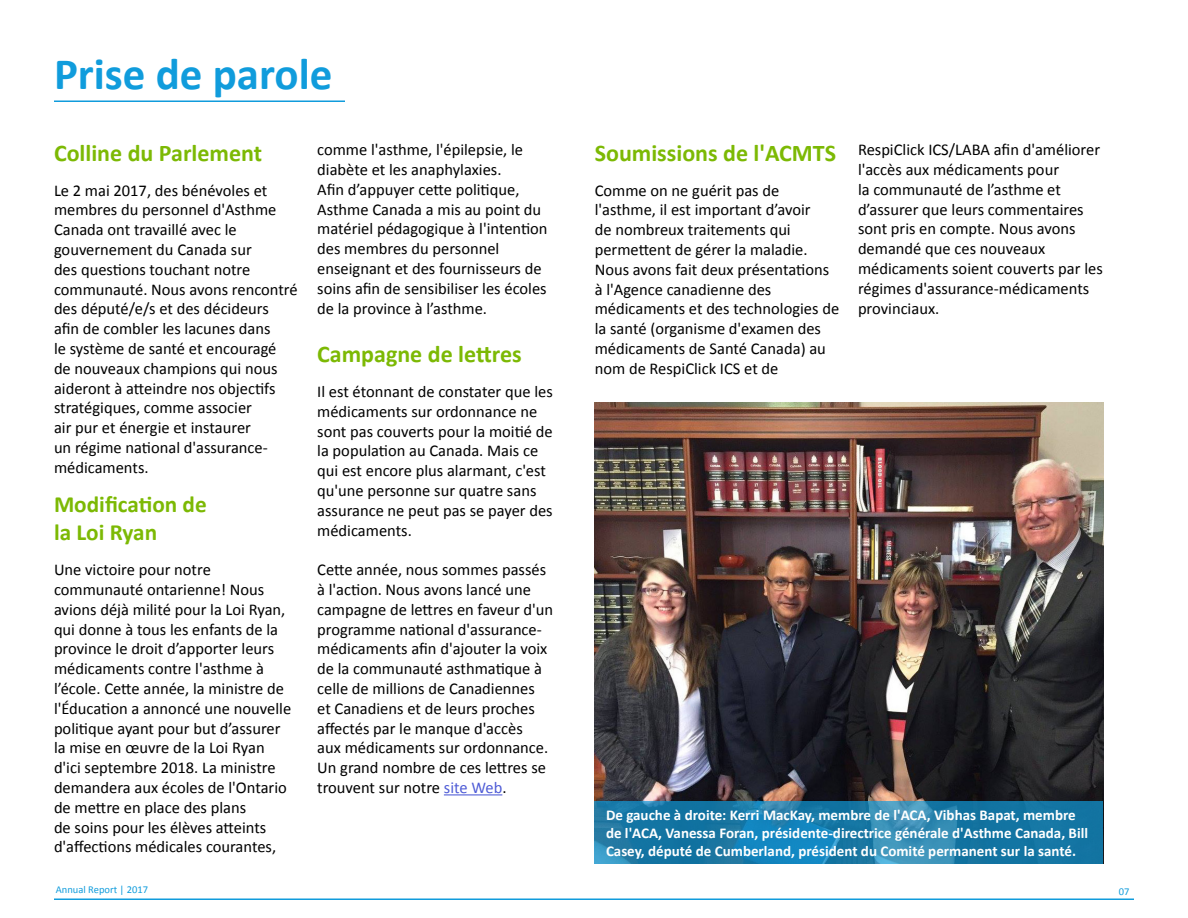
<style>
.page{position:relative;width:1188px;height:918px;background:#fff}
.page>*{position:absolute;margin:0;border:0;box-sizing:border-box;transform-origin:0 0}
.t1{font:700 45px "Calibri";color:#109cdc}
.t2{font:700 24px "Calibri";color:#7cb904}
.t3{font:700 23.25px/27.9px "Calibri";color:#7cb904}
.t4{font:16.5px/19.8px "Calibri";color:#000}
.t5{font:700 15px/18px "Calibri";color:#fff}
.t6{font:10.5px "Calibri";color:#109cdc}
.s1{color:#4f5cd6}
</style>
<div class="page">
<hr style="left:444px;top:794px;width:58px;height:1px;background:#4f5cd6">
<hr style="left:54px;top:100px;width:291px;height:2px;background:#109cdc">
<hr style="left:54px;top:898px;width:1080px;height:2px;background:#109cdc">
<img style="left:595px;top:402px;width:508px;height:400px">
<svg style="left:595px;top:802px;width:508px;height:62px;background:#1c7daa"></svg>
<h1 class="t1" style="left:54px;top:59px;width:280px">Prise de parole</h1>
<h2 class="t2" style="left:54px;top:138px;width:210px">Colline du Parlement</h2>
<p class="t4" style="left:54px;top:180px;width:245px">Le 2 mai 2017, des bénévoles et membres du personnel d'Asthme<br>Canada ont travaillé avec le gouvernement du Canada sur<br>des questions touchant notre communauté. Nous avons rencontré des député/e/s et des décideurs afin de combler les lacunes dans<br>le système de santé et encouragé<br>de nouveaux champions qui nous aideront à atteindre nos objectifs stratégiques, comme associer<br>air pur et énergie et instaurer<br>un régime national d'assurance&shy;médicaments.</p>
<h3 class="t3" style="left:54px;top:491px;width:154px">Modification de la Loi Ryan</h3>
<p class="t4" style="left:54px;top:560px;width:239px">Une victoire pour notre communauté ontarienne! Nous avions déjà milité pour la Loi Ryan, qui donne à tous les enfants de la province le droit d’apporter leurs médicaments contre l'asthme à l’école. Cette année, la ministre de l'Éducation a annoncé une nouvelle politique ayant pour but d’assurer la mise en œuvre de la Loi Ryan d'ici septembre 2018. La ministre demandera aux écoles de l'Ontario de mettre en place des plans<br>de soins pour les élèves atteints d'affections médicales courantes,</p>
<p class="t4" style="left:317px;top:140px;width:232px">comme l'asthme, l'épilepsie, le diabète et les anaphylaxies.<br>Afin d’appuyer cette politique,<br>Asthme Canada a mis au point du matériel pédagogique à l'intention des membres du personnel enseignant et des fournisseurs de soins afin de sensibiliser les écoles de la province à l’asthme.</p>
<h2 class="t2" style="left:317px;top:339px;width:206px">Campagne de lettres</h2>
<p class="t4" style="left:317px;top:382px;width:237px">Il est étonnant de constater que les médicaments sur ordonnance ne sont pas couverts pour la moitié de la population au Canada. Mais ce qui est encore plus alarmant, c'est qu'une personne sur quatre sans assurance ne peut pas se payer des médicaments.</p>
<p class="t4" style="left:317px;top:560px;width:238px">Cette année, nous sommes passés à l'action. Nous avons lancé une campagne de lettres en faveur d'un programme national d'assurance&shy;médicaments afin d'ajouter la voix de la communauté asthmatique à celle de millions de Canadiennes<br>et Canadiens et de leurs proches affectés par le manque d'accès<br>aux médicaments sur ordonnance.<br>Un grand nombre de ces lettres se trouvent sur notre <span class="s1">site Web</span>.</p>
<h2 class="t2" style="left:595px;top:138px;width:243px">Soumissions de l'ACMTS</h2>
<p class="t4" style="left:595px;top:180px;width:246px">Comme on ne guérit pas de l'asthme, il est important d’avoir<br>de nombreux traitements qui permettent de gérer la maladie.<br>Nous avons fait deux présentations à l'Agence canadienne des médicaments et des technologies de la santé (organisme d'examen des médicaments de Santé Canada) au nom de RespiClick ICS et de</p>
<p class="t4" style="left:858px;top:140px;width:246px">RespiClick ICS/LABA afin d'améliorer l'accès aux médicaments pour<br>la communauté de l’asthme et d’assurer que leurs commentaires sont pris en compte. Nous avons demandé que ces nouveaux médicaments soient couverts par les régimes d'assurance-médicaments provinciaux.</p>
<p class="t5" style="left:606px;top:806px;width:484px">De gauche à droite: Kerri MacKay, membre de l'ACA, Vibhas Bapat, membre de l'ACA, Vanessa Foran, présidente-directrice générale d'Asthme Canada, Bill<br>Casey, député de Cumberland, président du Comité permanent sur la santé.</p>
<p class="t6" style="left:56px;top:884px;width:94px">Annual Report | 2017</p>
<p class="t6" style="left:1119px;top:886px;width:12px">07</p>
</div>
